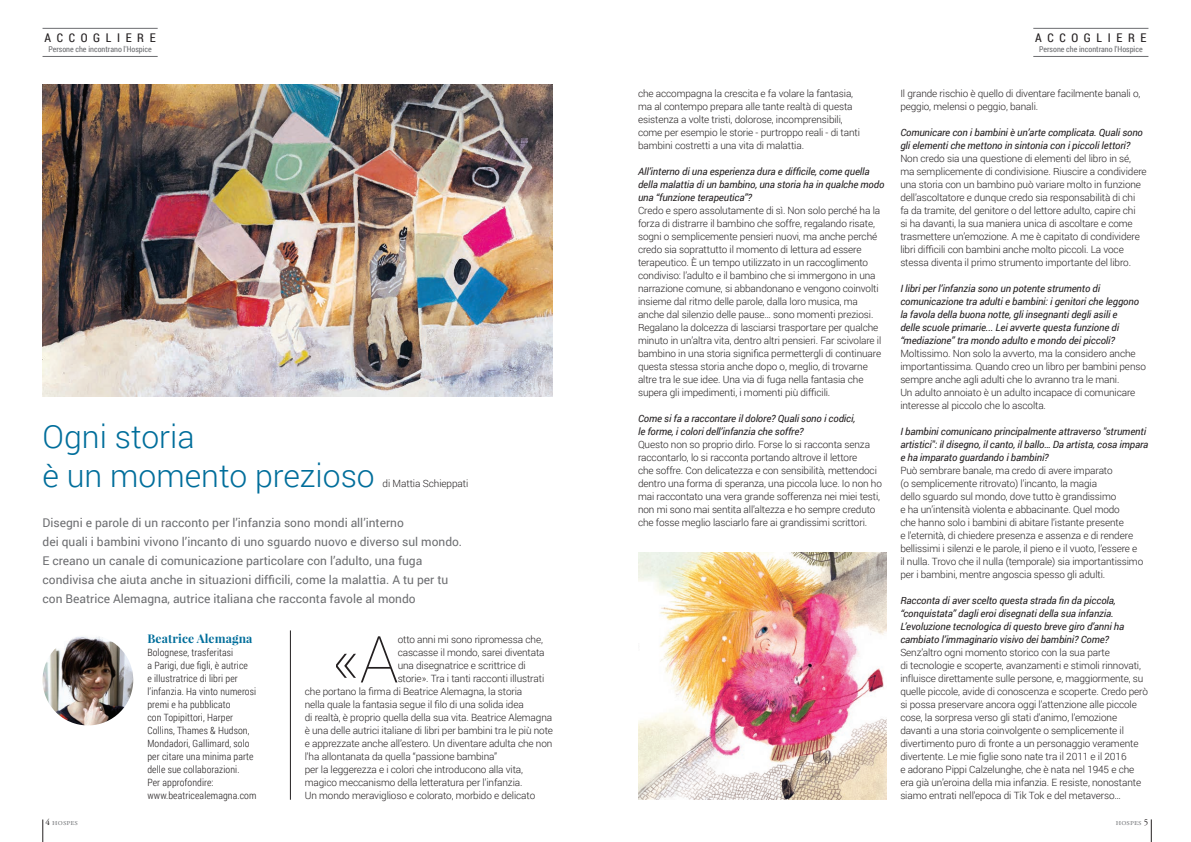
<style>
.page{position:relative;width:1191px;height:842px;background:#fff}
.page>*{position:absolute;margin:0;border:0;box-sizing:border-box;transform-origin:0 0}
.t1{font:100 64.9px "Roboto";color:#231f20}
.t2{font:300 32px/39px "Roboto";color:#006e9b}
.t3{font:12px/19px "Roboto";color:#6c6d70}
.t4{font:12px "Roboto Condensed";letter-spacing:.47em;color:#231f20}
.t5{font:700 12px "Playfair Display";letter-spacing:.01em;color:#006e9b}
.t6{font:300 10px/13px "Roboto";letter-spacing:-.01em;color:#231f20}
.t7{font:italic 10px/13px "Roboto";letter-spacing:-.01em;color:#231f20}
.t8{font:300 10px/13px "Roboto Condensed";letter-spacing:.01em;color:#231f20}
.t9{font:9px "Adobe Garamond Pro";letter-spacing:.01em;color:#808285}
.t10{font:8px "Roboto Condensed";color:#6c6d70}
.s1{color:#231f20}
</style>
<div class="page">
<svg style="left:43px;top:819px;width:1px;height:23px"></svg>
<svg style="left:1151px;top:819px;width:1px;height:23px"></svg>
<hr style="left:1033px;top:28px;width:115px;height:1px;background:#6c6d70">
<hr style="left:1033px;top:56px;width:115px;height:1px;background:#6c6d70">
<img style="left:638px;top:552px;width:248px;height:247px">
<img style="left:43px;top:84px;width:510px;height:312px">
<hr style="left:43px;top:28px;width:115px;height:1px;background:#6c6d70">
<hr style="left:43px;top:56px;width:115px;height:1px;background:#6c6d70">
<img style="left:43px;top:635px;width:90px;height:90px;border-radius:45px">
<hr style="left:290px;top:630px;width:1px;height:170px;background:#231f20">
<p class="t4" style="left:44px;top:30px;width:113px">ACCOGLIERE</p>
<p class="t10" style="left:48px;top:44px;width:105px">Persone che incontrano l'Hospice</p>
<h2 class="t2" style="left:43px;top:416px;width:334px">Ogni storia<br>è un momento prezioso</h2>
<p class="t6" style="left:382px;top:477px;width:87px">di Mattia Schieppati</p>
<p class="t3" style="left:43px;top:512px;width:421px">Disegni e parole di un racconto per l’infanzia sono mondi all’interno<br>dei quali i bambini vivono l’incanto di uno sguardo nuovo e diverso sul mondo.<br>E creano un canale di comunicazione particolare con l’adulto, una fuga condivisa che aiuta anche in situazioni difficili, come la malattia. A tu per tu con Beatrice Alemagna, autrice italiana che racconta favole al mondo</p>
<p class="t5" style="left:147px;top:631px;width:106px">Beatrice Alemagna</p>
<p class="t8" style="left:147px;top:646px;width:111px">Bolognese, trasferitasi<br>a Parigi, due figli, è autrice<br>e illustratrice di libri per l’infanzia. Ha vinto numerosi premi e ha pubblicato<br>con Topipittori, Harper<br>Collins, Thames &amp; Hudson,<br>Mondadori, Gallimard, solo per citare una minima parte delle sue collaborazioni.<br>Per approfondire: www.beatricealemagna.com</p>
<h1 class="t1" style="left:331px;top:614px;width:69px">«A</h1>
<p class="t6" style="left:398px;top:633px;width:147px">otto anni mi sono ripromessa che,</p>
<p class="t6" style="left:398px;top:646px;width:148px">cascasse il mondo, sarei diventata</p>
<p class="t6" style="left:398px;top:659px;width:130px">una disegnatrice e scrittrice di</p>
<p class="t6" style="left:398px;top:672px;width:148px">storie». Tra i tanti racconti illustrati</p>
<p class="t6" style="left:305px;top:685px;width:219px">che portano la firma di Beatrice Alemagna, la storia</p>
<p class="t6" style="left:305px;top:698px;width:220px">nella quale la fantasia segue il filo di una solida idea</p>
<p class="t6" style="left:305px;top:711px;width:249px">di realtà, è proprio quella della sua vita. Beatrice Alemagna</p>
<p class="t6" style="left:305px;top:724px;width:250px">è una delle autrici italiane di libri per bambini tra le più note</p>
<p class="t6" style="left:305px;top:737px;width:249px">e apprezzate anche all’estero. Un diventare adulta che non</p>
<p class="t6" style="left:305px;top:750px;width:194px">l’ha allontanata da quella “passione bambina”</p>
<p class="t6" style="left:305px;top:763px;width:220px">per la leggerezza e i colori che introducono alla vita,</p>
<p class="t6" style="left:305px;top:776px;width:219px">magico meccanismo della letteratura per l’infanzia.</p>
<p class="t6" style="left:305px;top:789px;width:232px">Un mondo meraviglioso e colorato, morbido e delicato</p>
<p class="t6" style="left:638px;top:87px;width:223px">che accompagna la crescita e fa volare la fantasia, ma al contempo prepara alle tante realtà di questa esistenza a volte tristi, dolorose, incomprensibili, come per esempio le storie - purtroppo reali - di tanti bambini costretti a una vita di malattia.</p>
<p class="t7" style="left:638px;top:165px;width:248px">All’interno di una esperienza dura e difficile, come quella della malattia di un bambino, una storia ha in qualche modo una “funzione terapeutica”?</p>
<p class="t6" style="left:638px;top:204px;width:245px">Credo e spero assolutamente di sì. Non solo perché ha la forza di distrarre il bambino che soffre, regalando risate, sogni o semplicemente pensieri nuovi, ma anche perché credo sia soprattutto il momento di lettura ad essere terapeutico. È un tempo utilizzato in un raccoglimento condiviso: l’adulto e il bambino che si immergono in una narrazione comune, si abbandonano e vengono coinvolti insieme dal ritmo delle parole, dalla loro musica, ma anche dal silenzio delle pause… sono momenti preziosi.<br>Regalano la dolcezza di lasciarsi trasportare per qualche minuto in un’altra vita, dentro altri pensieri. Far scivolare il bambino in una storia significa permettergli di continuare questa stessa storia anche dopo o, meglio, di trovarne altre tra le sue idee. Una via di fuga nella fantasia che supera gli impedimenti, i momenti più difficili.</p>
<p class="t7" style="left:638px;top:412px;width:219px">Come si fa a raccontare il dolore? Quali sono i codici, le forme, i colori dell’infanzia che soffre?</p>
<p class="t6" style="left:638px;top:438px;width:245px">Questo non so proprio dirlo. Forse lo si racconta senza raccontarlo, lo si racconta portando altrove il lettore<br>che soffre. Con delicatezza e con sensibilità, mettendoci dentro una forma di speranza, una piccola luce. Io non ho mai raccontato una vera grande sofferenza nei miei testi, non mi sono mai sentita all’altezza e ho sempre creduto che fosse meglio lasciarlo fare ai grandissimi scrittori.</p>
<p class="t4" style="left:1035px;top:30px;width:113px">ACCOGLIERE</p>
<p class="t10" style="left:1039px;top:44px;width:105px">Persone che incontrano l'Hospice</p>
<p class="t6" style="left:900px;top:87px;width:242px">Il grande rischio è quello di diventare facilmente banali o, peggio, melensi o peggio, banali.</p>
<p class="t7" style="left:900px;top:126px;width:244px">Comunicare con i bambini è un’arte complicata. Quali sono gli elementi che mettono in sintonia con i piccoli lettori?</p>
<p class="t6" style="left:900px;top:152px;width:248px">Non credo sia una questione di elementi del libro in sé, ma semplicemente di condivisione. Riuscire a condividere una storia con un bambino può variare molto in funzione dell’ascoltatore e dunque credo sia responsabilità di chi<br>fa da tramite, del genitore o del lettore adulto, capire chi<br>si ha davanti, la sua maniera unica di ascoltare e come trasmettere un’emozione. A me è capitato di condividere libri difficili con bambini anche molto piccoli. La voce stessa diventa il primo strumento importante del libro.</p>
<p class="t7" style="left:900px;top:282px;width:240px">I libri per l’infanzia sono un potente strumento di comunicazione tra adulti e bambini: i genitori che leggono la favola della buona notte, gli insegnanti degli asili e delle scuole primarie... Lei avverte questa funzione di “mediazione” tra mondo adulto e mondo dei piccoli?</p>
<p class="t6" style="left:900px;top:347px;width:247px">Moltissimo. Non solo la avverto, ma la considero anche importantissima. Quando creo un libro per bambini penso sempre anche agli adulti che lo avranno tra le mani.<br>Un adulto annoiato è un adulto incapace di comunicare interesse al piccolo che lo ascolta.</p>
<p class="t7" style="left:900px;top:425px;width:250px">I bambini comunicano principalmente attraverso "strumenti artistici": il disegno, il canto, il ballo… Da artista, cosa impara e ha imparato guardando i bambini?</p>
<p class="t6" style="left:900px;top:464px;width:244px">Può sembrare banale, ma credo di avere imparato<br>(o semplicemente ritrovato) l’incanto, la magia<br>dello sguardo sul mondo, dove tutto è grandissimo<br>e ha un’intensità violenta e abbacinante. Quel modo<br>che hanno solo i bambini di abitare l’istante presente<br>e l’eternità, di chiedere presenza e assenza e di rendere bellissimi i silenzi e le parole, il pieno e il vuoto, l’essere e il nulla. Trovo che il nulla (temporale) sia importantissimo per i bambini, mentre angoscia spesso gli adulti.</p>
<p class="t7" style="left:900px;top:594px;width:225px">Racconta di aver scelto questa strada fin da piccola, “conquistata” dagli eroi disegnati della sua infanzia.<br>L’evoluzione tecnologica di questo breve giro d’anni ha cambiato l’immaginario visivo dei bambini? Come?</p>
<p class="t6" style="left:900px;top:646px;width:249px">Senz’altro ogni momento storico con la sua parte<br>di tecnologie e scoperte, avanzamenti e stimoli rinnovati, influisce direttamente sulle persone, e, maggiormente, su quelle piccole, avide di conoscenza e scoperte. Credo però si possa preservare ancora oggi l’attenzione alle piccole cose, la sorpresa verso gli stati d’animo, l’emozione davanti a una storia coinvolgente o semplicemente il divertimento puro di fronte a un personaggio veramente divertente. Le mie figlie sono nate tra il 2011 e il 2016<br>e adorano Pippi Calzelunghe, che è nata nel 1945 e che era già un’eroina della mia infanzia. E resiste, nonostante siamo entrati nell’epoca di Tik Tok e del metaverso…</p>
<p class="t9" style="left:45px;top:817px;width:34px"><span class="s1">4</span> hospes</p>
<p class="t9" style="left:1115px;top:817px;width:34px">hospes <span class="s1">5</span></p>
</div>
